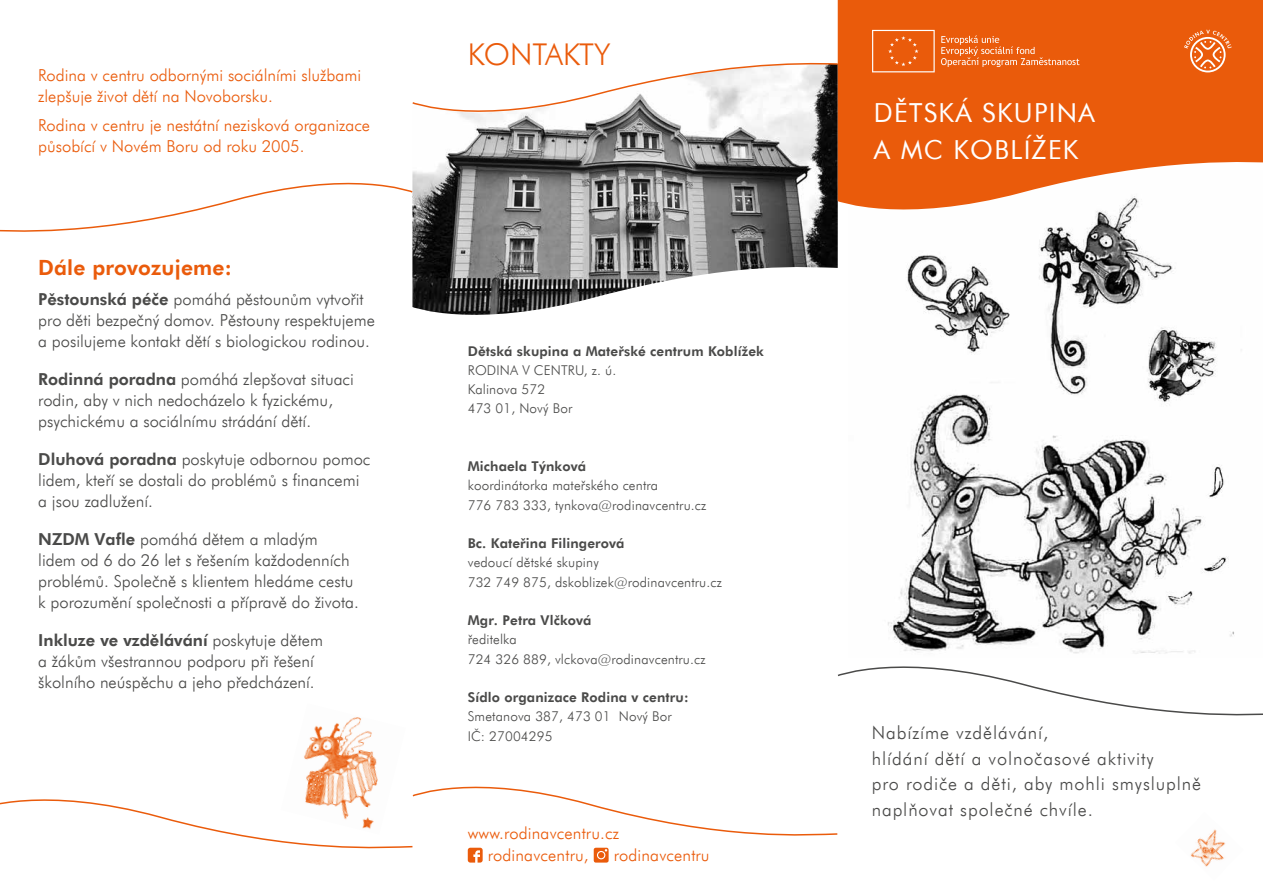
<style>
.page{position:relative;width:1263px;height:893px;background:#fff}
.page>*{position:absolute;margin:0;border:0;box-sizing:border-box;transform-origin:0 0}
.t1{font:30px "Futura AT Light";color:#ea5b0b}
.t2{font:26.25px/36.8px "Futura AT Book";letter-spacing:.05em;color:#fff}
.t3{font:21px "Futura AT Heavy";letter-spacing:.01em;color:#ea5b0b}
.t4{font:18px/25.5px "Futura AT Light";letter-spacing:.05em;color:#4a4a49}
.t5{font:16.5px/21px "Futura AT Light";color:#4a4a49}
.t6{font:16.5px/21px "Futura AT Light";color:#ea5b0b}
.t7{font:16.5px "Futura AT Heavy";color:#4a4a49}
.t8{font:13.5px/19.2px "Futura AT Light";letter-spacing:.01em;color:#4a4a49}
.t9{font:13.5px "Futura AT Heavy";letter-spacing:.01em;color:#4a4a49}
.s1{font-family:"Futura AT Heavy"}
.s2{font-family:"Futura AT Light"}
</style>
<div class="page">
<img style="left:304px;top:717px;width:73px;height:53px">
<img style="left:888px;top:225px;width:346px;height:425px">
<img style="left:412px;top:128px;width:426px;height:187px">
<svg style="left:838px;top:0;width:425px;height:225px;fill:#ea5b0b"></svg>
<svg style="left:412px;top:63px;width:427px;height:65px"></svg>
<svg style="left:0;top:167px;width:414px;height:71px"></svg>
<svg style="left:0;top:770px;width:838px;height:93px"></svg>
<img style="left:1190px;top:829px;width:36px;height:38px">
<svg style="left:838px;top:650px;width:425px;height:66px"></svg>
<svg style="left:941px;top:35px;width:138px;height:32px;background:#ec712c"></svg>
<svg style="left:872px;top:30px;width:63px;height:42px;background:#ec6b23"></svg>
<svg style="left:1184px;top:30px;width:48px;height:42px;background:#ee7f40"></svg>
<p class="t6" style="left:38px;top:64px;width:324px">Rodina v centru odbornými sociálními službami zlepšuje život dětí na Novoborsku.</p>
<p class="t6" style="left:38px;top:115px;width:333px">Rodina v centru je nestátní nezisková organizace působící v Novém Boru od roku 2005.</p>
<p class="t3" style="left:38px;top:255px;width:195px">Dále provozujeme:</p>
<p class="t5" style="left:38px;top:288px;width:338px"><span class="s1">Pěstounská péče</span> pomáhá pěstounům vytvořit pro děti bezpečný domov. Pěstouny respektujeme a posilujeme kontakt dětí s biologickou rodinou.</p>
<p class="t5" style="left:38px;top:369px;width:317px"><span class="s1">Rodinná poradna</span> pomáhá zlepšovat situaci rodin, aby v nich nedocházelo k fyzickému, psychickému a sociálnímu strádání dětí.</p>
<p class="t5" style="left:38px;top:449px;width:334px"><span class="s1">Dluhová poradna</span> poskytuje odbornou pomoc lidem, kteří se dostali do problémů s financemi a jsou zadlužení.</p>
<p class="t5" style="left:38px;top:529px;width:322px"><span class="s1">NZDM Vafle</span> pomáhá dětem a mladým lidem od 6 do 26 let s řešením každodenních problémů. Společně s klientem hledáme cestu k porozumění společnosti a přípravě do života.</p>
<p class="t7" style="left:38px;top:630px;width:286px">Inkluze ve vzdělávání <span class="s2">poskytuje dětem</span></p>
<p class="t5" style="left:38px;top:651px;width:278px">a žákům všestrannou podporu při řešení školního neúspěchu a jeho předcházení.</p>
<h1 class="t1" style="left:468px;top:37px;width:144px">KONTAKTY</h1>
<p class="t9" style="left:468px;top:343px;width:298px">Dětská skupina a Mateřské centrum Koblížek</p>
<p class="t8" style="left:468px;top:360px;width:150px">RODINA V CENTRU, z. ú.<br>Kalinova 572<br>473 01, Nový Bor</p>
<p class="t9" style="left:468px;top:458px;width:120px">Michaela Týnková</p>
<p class="t8" style="left:468px;top:476px;width:240px">koordinátorka mateřského centra<br>776 783 333, tynkova@rodinavcentru.cz</p>
<p class="t9" style="left:468px;top:535px;width:158px">Bc. Kateřina Filingerová</p>
<p class="t8" style="left:468px;top:553px;width:256px">vedoucí dětské skupiny<br>732 749 875, dskoblizek@rodinavcentru.cz</p>
<p class="t9" style="left:468px;top:612px;width:125px">Mgr. Petra Vlčková</p>
<p class="t8" style="left:468px;top:630px;width:239px">ředitelka<br>724 326 889, vlckova@rodinavcentru.cz</p>
<p class="t9" style="left:468px;top:689px;width:222px">Sídlo organizace Rodina v centru:</p>
<p class="t8" style="left:468px;top:707px;width:205px">Smetanova 387, 473 01 Nový Bor<br>IČ: 27004295</p>
<p class="t6" style="left:488px;top:821px;width:133px;line-height:22.4px;text-indent:-20px">www.rodinavcentru.cz rodinavcentru,</p>
<p class="t6" style="left:614px;top:845px;width:97px">rodinavcentru</p>
<h2 class="t2" style="left:874px;top:95px;width:223px">DĚTSKÁ SKUPINA<br>A MC KOBLÍŽEK</h2>
<p class="t4" style="left:872px;top:720px;width:331px">Nabízíme vzdělávání,<br>hlídání dětí a volnočasové aktivity<br>pro rodiče a děti, aby mohli smysluplně naplňovat společné chvíle.</p>
</div>
